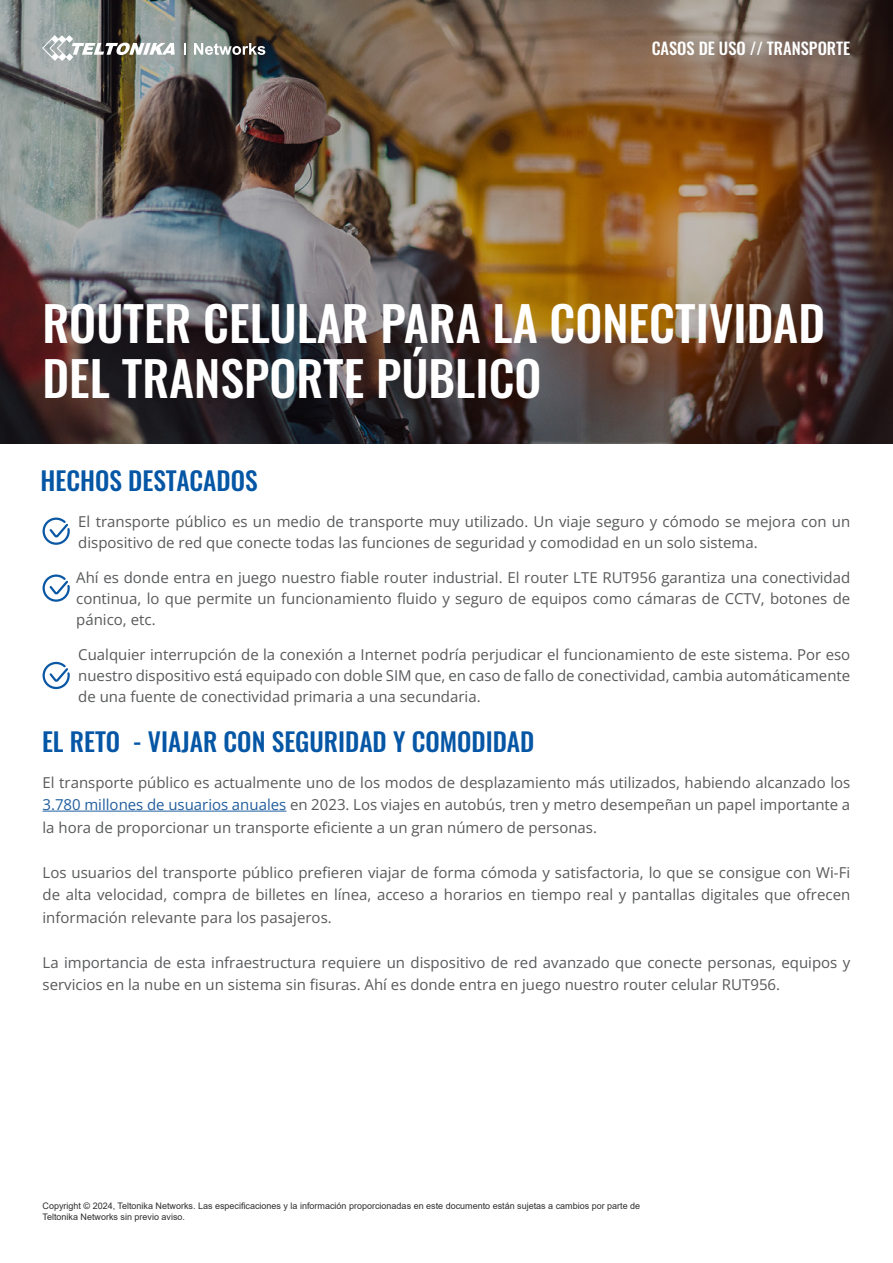
<style>
.page{position:relative;width:893px;height:1263px;background:#fff}
.page>*{position:absolute;margin:0;border:0;box-sizing:border-box;transform-origin:0 0}
.t1{font:500 48px/55.5px "Oswald";color:#fff}
.t2{font:500 25.5px "Oswald";color:#0556a5}
.t3{font:500 16.5px "Oswald";color:#fff}
.t4{font:15px/21px "Open Sans";color:#58595b;text-align:justify}
.t5{font:9px/11.6px "Arial";color:#2e2e2f}
.s1{color:#215e9e}
</style>
<div class="page">
<img style="left:0;top:0;width:893px;height:443px">
<hr style="left:43px;top:811px;width:243px;height:1px;background:#215e9e">
<svg style="left:42px;top:35px;width:133px;height:26px"></svg>
<svg style="left:184px;top:43px;width:2px;height:12px"></svg>
<svg style="left:194px;top:43px;width:71px;height:12px"></svg>
<svg style="left:42px;top:517px;width:28px;height:28px"></svg>
<svg style="left:42px;top:574px;width:28px;height:28px"></svg>
<svg style="left:42px;top:661px;width:28px;height:29px"></svg>
<p class="t3" style="left:652px;top:40px;width:200px">CASOS DE USO // TRANSPORTE</p>
<h1 class="t1" style="left:43px;top:298px;width:784px">ROUTER CELULAR PARA LA CONECTIVIDAD<br>DEL TRANSPORTE PÚBLICO</h1>
<h2 class="t2" style="left:41px;top:468px;width:219px">HECHOS DESTACADOS</h2>
<p class="t4" style="left:78px;top:511px;width:773px">El transporte público es un medio de transporte muy utilizado. Un viaje seguro y cómodo se mejora con un dispositivo de red que conecte todas las funciones de seguridad y comodidad en un solo sistema.</p>
<p class="t4" style="left:76px;top:567px;width:776px">Ahí es donde entra en juego nuestro fiable router industrial. El router LTE RUT956 garantiza una conectividad continua, lo que permite un funcionamiento fluido y seguro de equipos como cámaras de CCTV, botones de pánico, etc.</p>
<p class="t4" style="left:78px;top:644px;width:774px">Cualquier interrupción de la conexión a Internet podría perjudicar el funcionamiento de este sistema. Por eso nuestro dispositivo está equipado con doble SIM que, en caso de fallo de conectividad, cambia automáticamente de una fuente de conectividad primaria a una secundaria.</p>
<h2 class="t2" style="left:42px;top:728px;width:494px">EL RETO - VIAJAR CON SEGURIDAD Y COMODIDAD</h2>
<p class="t4" style="left:43px;top:771px;width:809px;line-height:22.5px">El transporte público es actualmente uno de los modos de desplazamiento más utilizados, habiendo alcanzado los <span class="s1">3.780 millones de usuarios anuales</span> en 2023. Los viajes en autobús, tren y metro desempeñan un papel importante a la hora de proporcionar un transporte eficiente a un gran número de personas.</p>
<p class="t4" style="left:43px;top:861px;width:809px;line-height:22.5px">Los usuarios del transporte público prefieren viajar de forma cómoda y satisfactoria, lo que se consigue con Wi-Fi de alta velocidad, compra de billetes en línea, acceso a horarios en tiempo real y pantallas digitales que ofrecen información relevante para los pasajeros.</p>
<p class="t4" style="left:43px;top:951px;width:809px;line-height:22.5px">La importancia de esta infraestructura requiere un dispositivo de red avanzado que conecte personas, equipos y servicios en la nube en un sistema sin fisuras. Ahí es donde entra en juego nuestro router celular RUT956.</p>
<p class="t5" style="left:43px;top:1199px;width:599px">Copyright © 2024, Teltonika Networks. Las especificaciones y la información proporcionadas en este documento están sujetas a cambios por parte de<br>Teltonika Networks sin previo aviso.</p>
</div>
